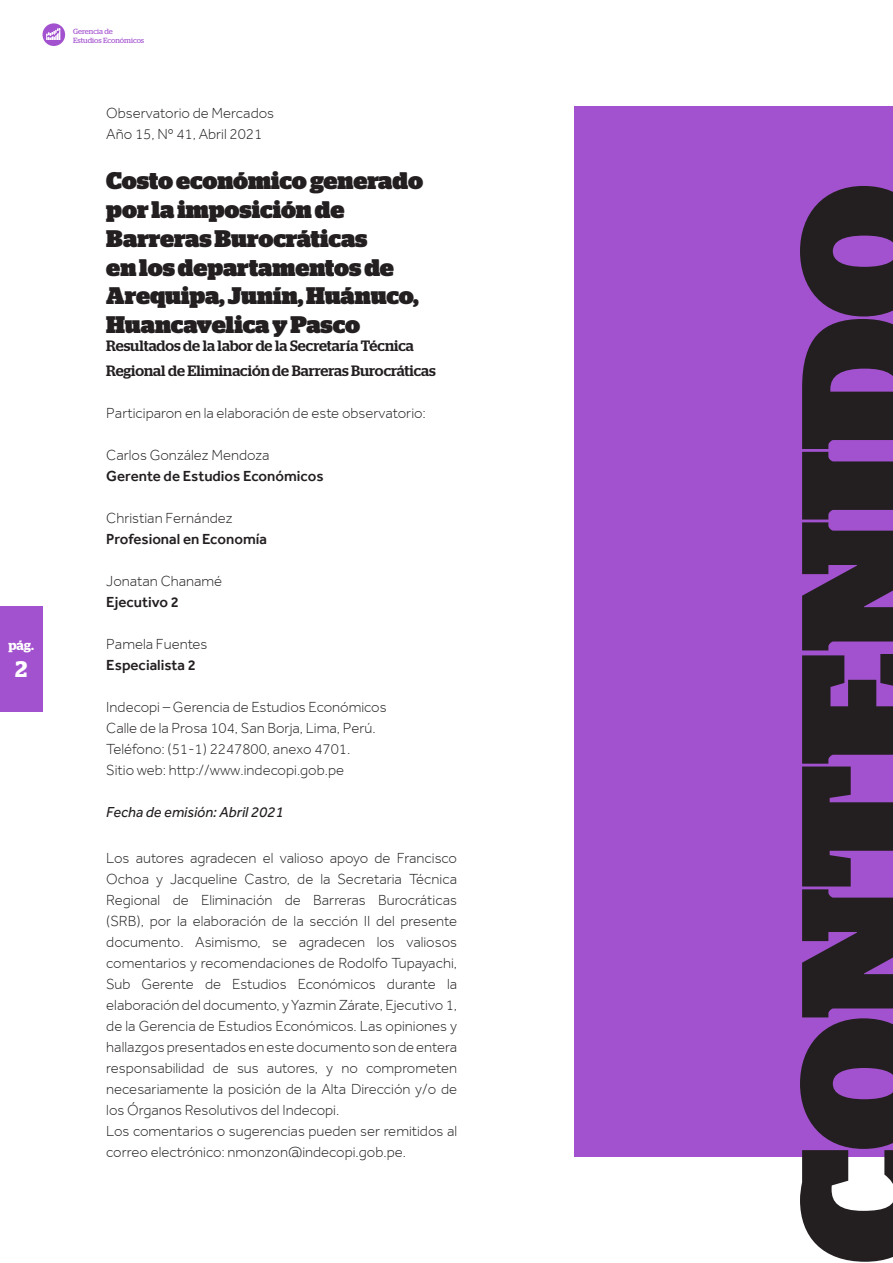
<style>
.page{position:relative;width:893px;height:1263px;background:#fff}
.page>*{position:absolute;margin:0;border:0;box-sizing:border-box;transform-origin:0 0}
.t1{font:900 175.5px "Stag";color:#231f20}
.t2{font:900 24px/28.8px "Stag";letter-spacing:-.005em;color:#231f20}
.t3{font:600 22.5px "Stag";color:#fff}
.t4{font:300 15px/21px "Effra";color:#231f20;text-align:justify}
.t5{font:500 15px/25.2px "Stag";color:#231f20}
.t6{font:500 15px "Effra";color:#231f20}
.t7{font:italic 15px "Effra";color:#231f20}
.t8{font:600 13.5px "Stag";color:#fff}
.t9{font:7.5px/9px "Stag";letter-spacing:-.005em;color:#a352cf}
</style>
<div class="page">
<div style="left:0;top:606px;width:43px;height:106px;background:#a352cf"></div>
<svg style="left:42px;top:23px;width:23px;height:23px"></svg>
<div style="left:574px;top:106px;width:319px;height:1051px;background:#a352cf"></div>
<p class="t8" style="left:8px;top:637px;width:27px">pág.</p>
<h3 class="t3" style="left:15px;top:655px;width:14px">2</h3>
<p class="t9" style="left:73px;top:27px;width:73px">Gerencia de<br>Estudios Económicos</p>
<p class="t4" style="left:106px;top:103px;width:169px">Observatorio de Mercados</p>
<p class="t4" style="left:106px;top:124px;width:157px">Año 15, Nº 41, Abril 2021</p>
<p class="t2" style="left:106px;top:166px;width:318px">Costo económico generado por la imposición de<br>Barreras Burocráticas<br>en los departamentos de<br>Arequipa, Junín, Huánuco,<br>Huancavelica y Pasco</p>
<p class="t5" style="left:106px;top:333px;width:331px">Resultados de la labor de la Secretaría Técnica<br>Regional de Eliminación de Barreras Burocráticas</p>
<p class="t4" style="left:106px;top:403px;width:321px">Participaron en la elaboración de este observatorio:</p>
<p class="t4" style="left:106px;top:445px;width:165px">Carlos González Mendoza</p>
<p class="t6" style="left:106px;top:467px;width:219px">Gerente de Estudios Económicos</p>
<p class="t4" style="left:106px;top:508px;width:128px">Christian Fernández</p>
<p class="t6" style="left:106px;top:530px;width:162px">Profesional en Economía</p>
<p class="t4" style="left:106px;top:571px;width:117px">Jonatan Chanamé</p>
<p class="t6" style="left:106px;top:593px;width:74px">Ejecutivo 2</p>
<p class="t4" style="left:106px;top:634px;width:103px">Pamela Fuentes</p>
<p class="t6" style="left:106px;top:656px;width:91px">Especialista 2</p>
<p class="t4" style="left:106px;top:697px;width:282px">Indecopi – Gerencia de Estudios Económicos</p>
<p class="t4" style="left:106px;top:718px;width:271px">Calle de la Prosa 104, San Borja, Lima, Perú.</p>
<p class="t4" style="left:106px;top:739px;width:246px">Teléfono: (51-1) 2247800, anexo 4701.</p>
<p class="t4" style="left:106px;top:760px;width:239px">Sitio web: http://www.indecopi.gob.pe</p>
<p class="t7" style="left:106px;top:804px;width:179px">Fecha de emisión: Abril 2021</p>
<p class="t4" style="left:106px;top:847px;width:352px">Los autores agradecen el valioso apoyo de Francisco Ochoa y Jacqueline Castro, de la Secretaria Técnica Regional de Eliminación de Barreras Burocráticas (SRB), por la elaboración de la sección II del presente documento. Asimismo, se agradecen los valiosos comentarios y recomendaciones de Rodolfo Tupayachi, Sub Gerente de Estudios Económicos durante la elaboración del documento, y Yazmin Zárate, Ejecutivo 1, de la Gerencia de Estudios Económicos. Las opiniones y hallazgos presentados en este documento son de entera responsabilidad de sus autores, y no comprometen necesariamente la posición de la Alta Dirección y/o de los Órganos Resolutivos del Indecopi.</p>
<p class="t4" style="left:106px;top:1120px;width:352px">Los comentarios o sugerencias pueden ser remitidos al correo electrónico: nmonzon@indecopi.gob.pe.</p>
<p class="t1" style="left:761px;top:1263px;width:1080px;rotate:-90deg">CONTENIDO</p>
</div>
